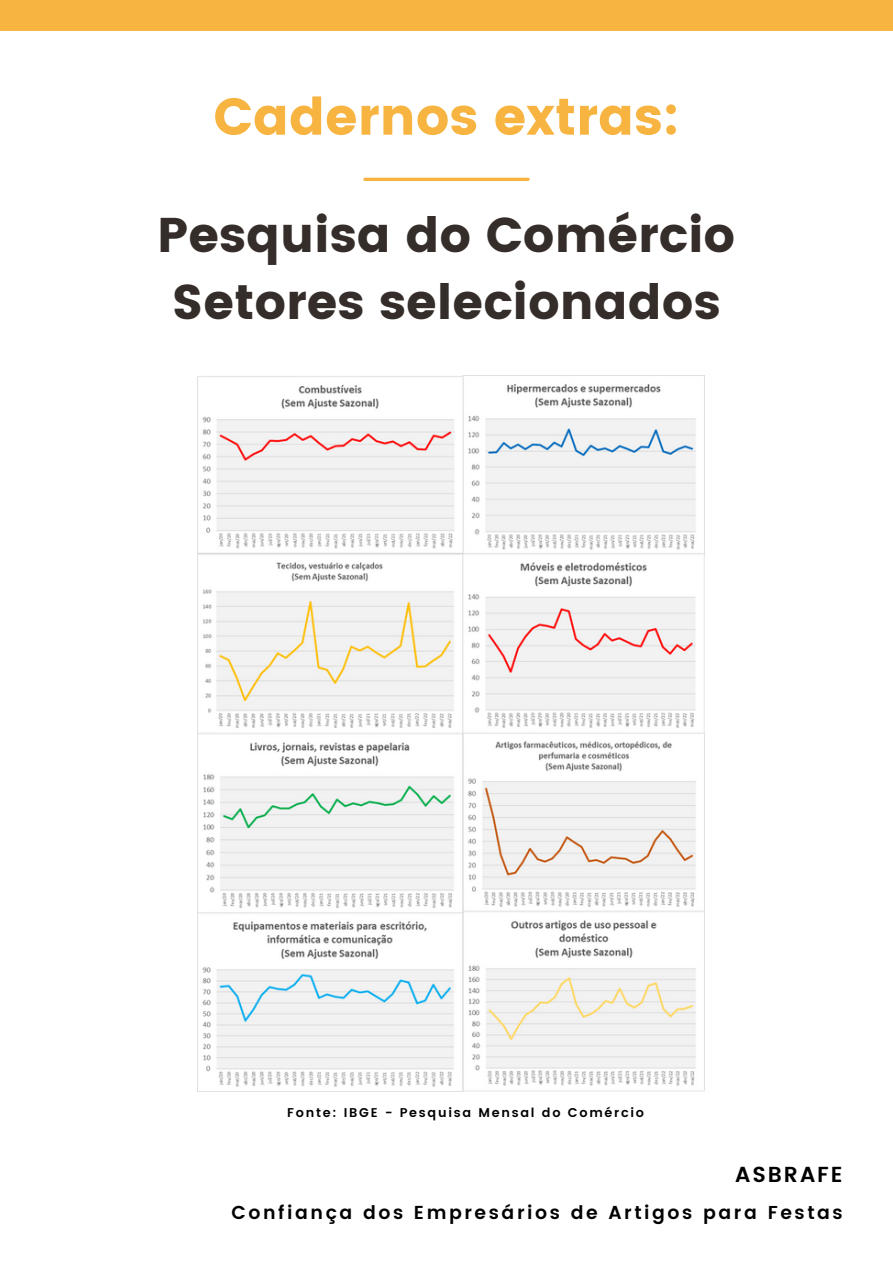
<style>
.page{position:relative;width:893px;height:1264px;background:#fff}
.page>*{position:absolute;margin:0;border:0;box-sizing:border-box;transform-origin:0 0}
.t1{font:51.6px "Poppins";color:#f7b440}
.t2{font:48.6px/67.5px "Poppins";color:#342d29;text-align:center}
.t3{font:600 21.75px "Poppins";letter-spacing:.09em;color:#000}
.t4{font:600 18.75px "Poppins";letter-spacing:.135em;color:#000}
.t5{font:600 12.75px "Poppins";letter-spacing:.135em;color:#000}
</style>
<div class="page">
<hr style="left:365px;top:178px;width:163px;height:3px;background:#f7b440">
<div style="left:0;top:0;width:892px;height:31px;background:#f7b440"></div>
<img style="left:197px;top:375px;width:507px;height:716px">
<h1 class="t1" style="left:213px;top:87px;width:467px">Cadernos extras:</h1>
<h2 class="t2" style="left:157px;top:201px;width:579px">Pesquisa do Comércio<br>Setores selecionados</h2>
<p class="t5" style="left:287px;top:1105px;width:358px">Fonte: IBGE - Pesquisa Mensal do Comércio</p>
<p class="t3" style="left:735px;top:1161px;width:109px">ASBRAFE</p>
<p class="t4" style="left:231px;top:1201px;width:612px">Confiança dos Empresários de Artigos para Festas</p>
</div>
